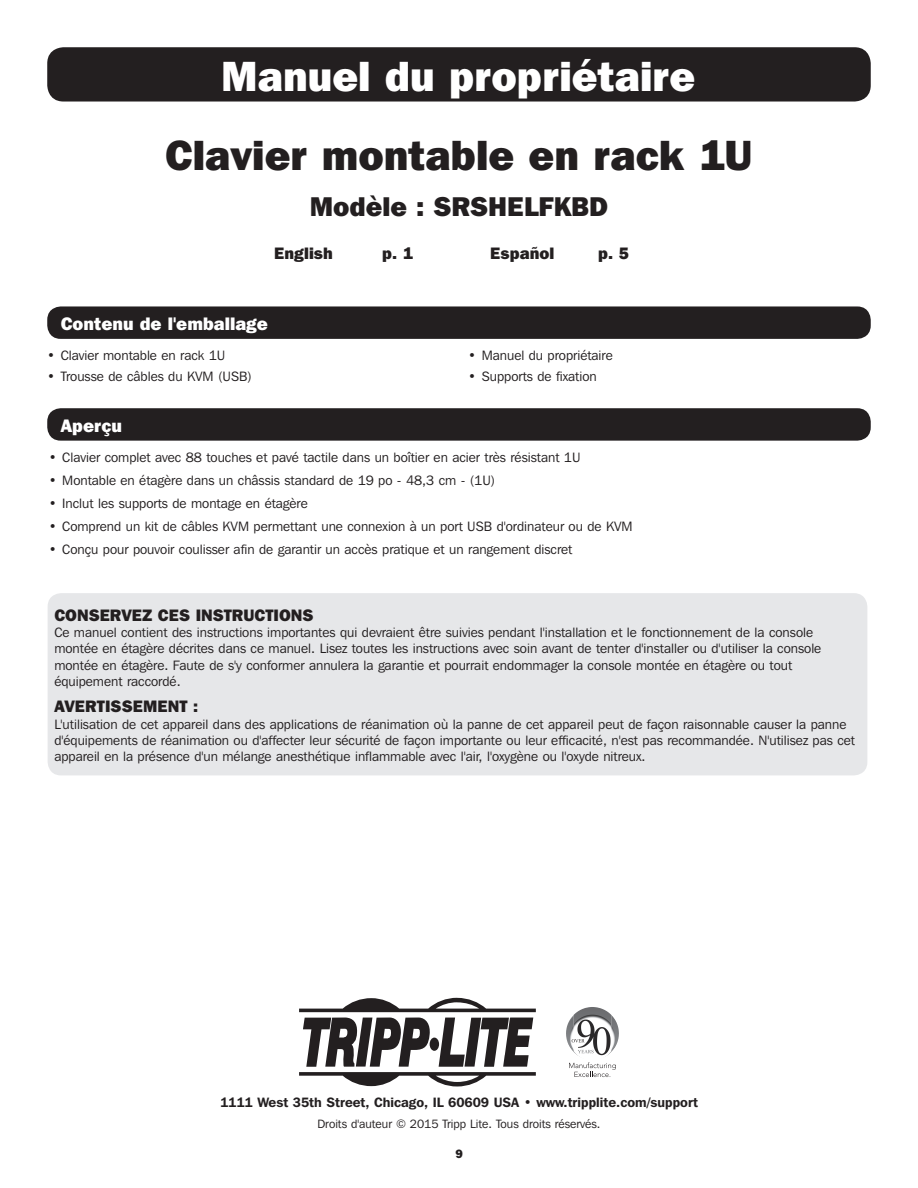
<style>
.page{position:relative;width:918px;height:1188px;background:#fff}
.page>*{position:absolute;margin:0;border:0;box-sizing:border-box;transform-origin:0 0}
.t1{font:800 42px "Franklin Gothic IT Cby BT";color:#231f20}
.t2{font:800 42px "Franklin Gothic IT Cby BT";color:#fff}
.t3{font:800 27px "Franklin Gothic IT Cby BT";color:#231f20}
.t4{font:800 18px "Franklin Gothic IT Cby BT";color:#fff}
.t5{font:800 16.5px "Franklin Gothic IT Cby BT";color:#231f20}
.t6{font:13.5px/16.2px "Franklin Gothic IT Cby BT";color:#231f20}
.t7{font:600 13.5px "Franklin Gothic IT Cby BT";color:#231f20}
.t8{font:12px "Franklin Gothic IT Cby BT";color:#231f20}
.t9{font:800 12px "Franklin Gothic IT Cby BT";color:#231f20}
</style>
<div class="page">
<div style="left:47px;top:47px;width:824px;height:55px;background:#231f20;border-radius:16px"></div>
<div style="left:47px;top:306px;width:824px;height:33px;background:#231f20;border-radius:14px"></div>
<div style="left:47px;top:408px;width:824px;height:33px;background:#231f20;border-radius:14px"></div>
<div style="left:48px;top:593px;width:819px;height:182px;background:#e6e7e9;border-radius:14px"></div>
<svg style="left:299px;top:998px;width:237px;height:14px"></svg>
<svg style="left:299px;top:1018px;width:237px;height:69px"></svg>
<img style="left:573px;top:1007px;width:18px;height:49px">
<img style="left:566px;top:1016px;width:7px;height:32px">
<img style="left:611px;top:1018px;width:8px;height:34px">
<svg style="left:569px;top:1062px;width:47px;height:15px"></svg>
<svg style="left:572px;top:1039px;width:13px;height:4px"></svg>
<p class="t2" style="left:221px;top:50px;width:476px">Manuel du propriétaire</p>
<p class="t1" style="left:165px;top:128px;width:589px">Clavier montable en rack 1U</p>
<p class="t3" style="left:310px;top:189px;width:300px">Modèle : SRSHELFKBD</p>
<p class="t5" style="left:274px;top:243px;width:60px">English</p>
<p class="t5" style="left:382px;top:243px;width:32px">p. 1</p>
<p class="t5" style="left:490px;top:243px;width:66px">Español</p>
<p class="t5" style="left:598px;top:243px;width:32px">p. 5</p>
<p class="t4" style="left:61px;top:312px;width:209px">Contenu de l'emballage</p>
<p class="t6" style="left:47px;top:347px;width:180px">• Clavier montable en rack 1U</p>
<p class="t6" style="left:47px;top:368px;width:206px">• Trousse de câbles du KVM (USB)</p>
<p class="t6" style="left:468px;top:347px;width:146px">• Manuel du propriétaire</p>
<p class="t6" style="left:468px;top:368px;width:130px">• Supports de fixation</p>
<p class="t4" style="left:61px;top:414px;width:63px">Aperçu</p>
<p class="t6" style="left:49px;top:449px;width:533px">• Clavier complet avec 88 touches et pavé tactile dans un boîtier en acier très résistant 1U</p>
<p class="t6" style="left:49px;top:472px;width:448px">• Montable en étagère dans un châssis standard de 19 po - 48,3 cm - (1U)</p>
<p class="t6" style="left:49px;top:495px;width:261px">• Inclut les supports de montage en étagère</p>
<p class="t6" style="left:49px;top:518px;width:585px">• Comprend un kit de câbles KVM permettant une connexion à un port USB d'ordinateur ou de KVM</p>
<p class="t6" style="left:49px;top:541px;width:525px">• Conçu pour pouvoir coulisser afin de garantir un accès pratique et un rangement discret</p>
<p class="t5" style="left:54px;top:605px;width:261px">CONSERVEZ CES INSTRUCTIONS</p>
<p class="t6" style="left:54px;top:624px;width:769px">Ce manuel contient des instructions importantes qui devraient être suivies pendant l'installation et le fonctionnement de la console montée en étagère décrites dans ce manuel. Lisez toutes les instructions avec soin avant de tenter d'installer ou d'utiliser la console montée en étagère. Faute de s'y conformer annulera la garantie et pourrait endommager la console montée en étagère ou tout équipement raccordé.</p>
<p class="t5" style="left:54px;top:696px;width:145px">AVERTISSEMENT :</p>
<p class="t6" style="left:54px;top:716px;width:802px">L'utilisation de cet appareil dans des applications de réanimation où la panne de cet appareil peut de façon raisonnable causer la panne d'équipements de réanimation ou d'affecter leur sécurité de façon importante ou leur efficacité, n'est pas recommandée. N'utilisez pas cet appareil en la présence d'un mélange anesthétique inflammable avec l'air, l'oxygène ou l'oxyde nitreux.</p>
<p class="t7" style="left:220px;top:1094px;width:479px">1111 West 35th Street, Chicago, IL 60609 USA • www.tripplite.com/support</p>
<p class="t8" style="left:317px;top:1116px;width:285px">Droits d'auteur © 2015 Tripp Lite. Tous droits réservés.</p>
<p class="t9" style="left:456px;top:1146px;width:9px">9</p>
</div>
